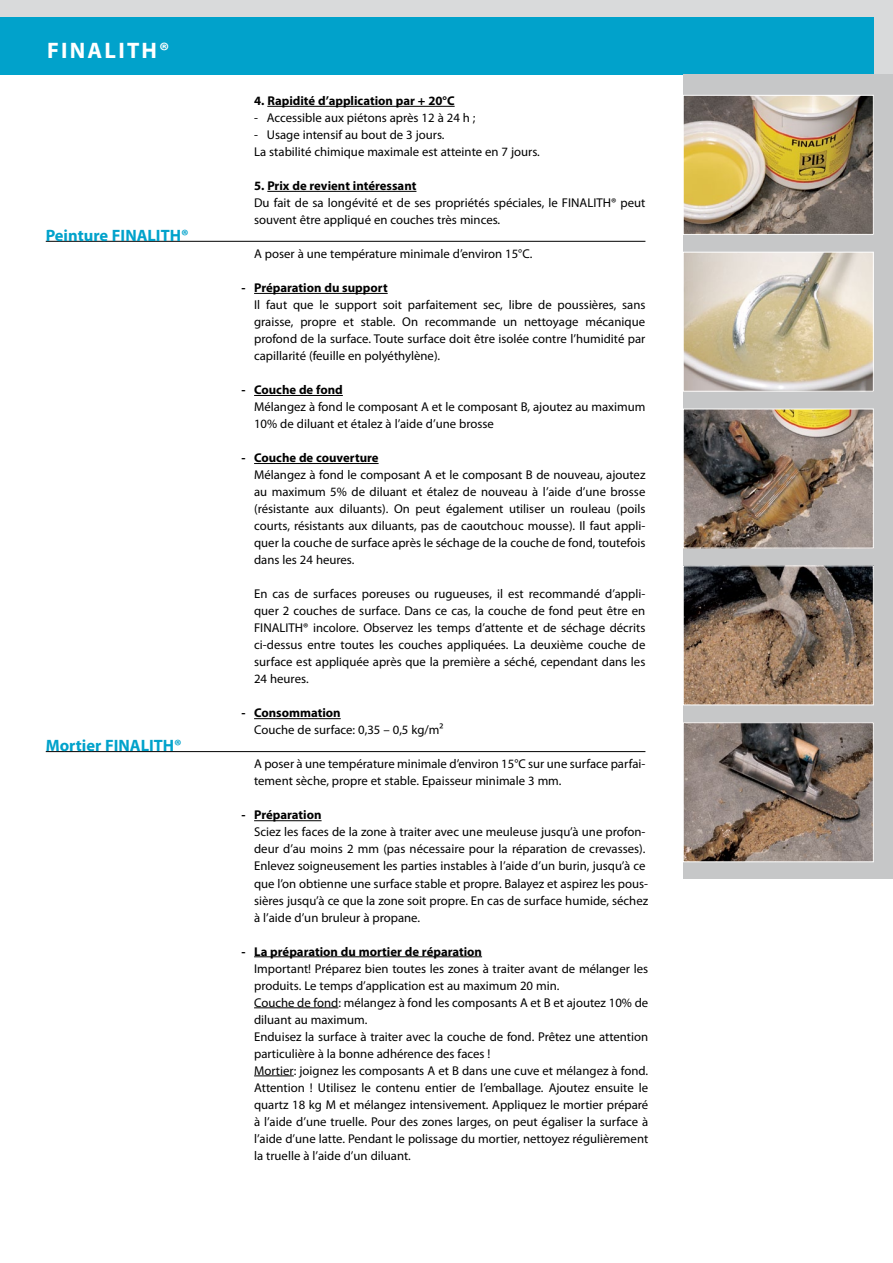
<style>
.page{position:relative;width:893px;height:1263px;background:#fff}
.page>*{position:absolute;margin:0;border:0;box-sizing:border-box;transform-origin:0 0}
.t1{font:700 22.5px "Myriad Pro";letter-spacing:.1em;color:#fff}
.t2{font:700 16.5px "Myriad Pro";color:#01a2cb}
.t3{font:12.75px/17px "Myriad Pro";color:#000}
.t4{font:700 12.75px "Myriad Pro";color:#000}
</style>
<div class="page">
<div style="left:0;top:0;width:893px;height:75px;background:#d9dadb"></div>
<div style="left:0;top:17px;width:873px;height:58px;background:#01a2cb"></div>
<div style="left:684px;top:75px;width:209px;height:804px;background:#c6c7c8"></div>
<hr style="left:267px;top:106px;width:188px;height:1px;background:#000">
<hr style="left:267px;top:191px;width:149px;height:1px;background:#000">
<hr style="left:46px;top:241px;width:599px;height:1px;background:#000">
<hr style="left:254px;top:293px;width:134px;height:1px;background:#000">
<hr style="left:254px;top:395px;width:89px;height:1px;background:#000">
<hr style="left:254px;top:463px;width:125px;height:1px;background:#000">
<hr style="left:254px;top:718px;width:87px;height:1px;background:#000">
<hr style="left:46px;top:751px;width:599px;height:1px;background:#000">
<hr style="left:254px;top:820px;width:68px;height:1px;background:#000">
<hr style="left:254px;top:956px;width:228px;height:1px;background:#000">
<hr style="left:254px;top:1007px;width:84px;height:1px;background:#000">
<hr style="left:254px;top:1075px;width:40px;height:1px;background:#000">
<img style="left:685px;top:97px;width:187px;height:136px">
<div style="left:683px;top:95px;width:191px;height:140px;border:1px solid #fff"></div>
<img style="left:685px;top:254px;width:187px;height:136px">
<div style="left:683px;top:252px;width:191px;height:140px;border:1px solid #fff"></div>
<img style="left:685px;top:411px;width:187px;height:135px">
<div style="left:683px;top:409px;width:191px;height:139px;border:1px solid #fff"></div>
<img style="left:685px;top:567px;width:187px;height:136px">
<div style="left:683px;top:565px;width:191px;height:140px;border:1px solid #fff"></div>
<img style="left:685px;top:724px;width:187px;height:136px">
<div style="left:683px;top:722px;width:191px;height:140px;border:1px solid #fff"></div>
<h1 class="t1" style="left:47px;top:35px;width:124px">finalith®</h1>
<p class="t2" style="left:46px;top:225px;width:76px">Peinture FINALITH</p>
<p class="t2" style="left:181px;top:225px;width:9px">®</p>
<p class="t2" style="left:46px;top:735px;width:69px">Mortier FINALITH</p>
<p class="t2" style="left:174px;top:735px;width:9px">®</p>
<p class="t4" style="left:254px;top:92px;width:202px">4. Rapidité d’application par + 20°C</p>
<p class="t3" style="left:254px;top:109px;width:223px">- Accessible aux piétons après 12 à 24 h ;</p>
<p class="t3" style="left:254px;top:126px;width:287px">- Usage intensif au bout de 3 jours.<br>La stabilité chimique maximale est atteinte en 7 jours.</p>
<p class="t4" style="left:254px;top:177px;width:164px">5. Prix de revient intéressant</p>
<p class="t3" style="left:254px;top:194px;width:393px">Du fait de sa longévité et de ses propriétés spéciales, le FINALITH® peut souvent être appliqué en couches très minces.</p>
<p class="t3" style="left:254px;top:245px;width:280px">A poser à une température minimale d’environ 15°C.</p>
<p class="t4" style="left:241px;top:280px;width:148px">- Préparation du support</p>
<p class="t3" style="left:254px;top:296px;width:393px;text-align:justify">Il faut que le support soit parfaitement sec, libre de poussières, sans graisse, propre et stable. On recommande un nettoyage mécanique profond de la surface. Toute surface doit être isolée contre l’humidité par capillarité (feuille en polyéthylène).</p>
<p class="t4" style="left:241px;top:382px;width:103px">- Couche de fond</p>
<p class="t3" style="left:254px;top:398px;width:393px">Mélangez à fond le composant A et le composant B, ajoutez au maximum<br>10% de diluant et étalez à l’aide d’une brosse</p>
<p class="t4" style="left:241px;top:450px;width:139px">- Couche de couverture</p>
<p class="t3" style="left:254px;top:466px;width:393px;text-align:justify">Mélangez à fond le composant A et le composant B de nouveau, ajoutez au maximum 5% de diluant et étalez de nouveau à l’aide d’une brosse (résistante aux diluants). On peut également utiliser un rouleau (poils courts, résistants aux diluants, pas de caoutchouc mousse). Il faut appli&shy;quer la couche de surface après le séchage de la couche de fond, toutefois dans les 24 heures.</p>
<p class="t3" style="left:254px;top:585px;width:393px;text-align:justify">En cas de surfaces poreuses ou rugueuses, il est recommandé d’appli&shy;quer 2 couches de surface. Dans ce cas, la couche de fond peut être en FINALITH® incolore. Observez les temps d’attente et de séchage décrits ci-dessus entre toutes les couches appliquées. La deuxième couche de surface est appliquée après que la première a séché, cependant dans les 24 heures.</p>
<p class="t4" style="left:241px;top:705px;width:101px">- Consommation</p>
<p class="t3" style="left:254px;top:721px;width:191px">Couche de surface: 0,35 – 0,5 kg/m²</p>
<p class="t3" style="left:254px;top:755px;width:393px">A poser à une température minimale d’environ 15°C sur une surface parfai&shy;tement sèche, propre et stable. Epaisseur minimale 3 mm.</p>
<p class="t4" style="left:241px;top:807px;width:82px">- Préparation</p>
<p class="t3" style="left:254px;top:823px;width:396px">Sciez les faces de la zone à traiter avec une meuleuse jusqu’à une profon&shy;deur d’au moins 2 mm (pas nécessaire pour la réparation de crevasses).<br>Enlevez soigneusement les parties instables à l’aide d’un burin, jusqu’à ce que l’on obtienne une surface stable et propre. Balayez et aspirez les pous&shy;sières jusqu’à ce que la zone soit propre. En cas de surface humide, séchez à l’aide d’un bruleur à propane.</p>
<p class="t4" style="left:241px;top:943px;width:242px">- La préparation du mortier de réparation</p>
<p class="t3" style="left:254px;top:959px;width:396px">Important! Préparez bien toutes les zones à traiter avant de mélanger les produits. Le temps d’application est au maximum 20 min.<br>Couche de fond: mélangez à fond les composants A et B et ajoutez 10% de diluant au maximum.<br>Enduisez la surface à traiter avec la couche de fond. Prêtez une attention particulière à la bonne adhérence des faces !<br>Mortier: joignez les composants A et B dans une cuve et mélangez à fond.<br>Attention ! Utilisez le contenu entier de l’emballage. Ajoutez ensuite le quartz 18 kg M et mélangez intensivement. Appliquez le mortier préparé à l’aide d’une truelle. Pour des zones larges, on peut égaliser la surface à l’aide d’une latte. Pendant le polissage du mortier, nettoyez régulièrement la truelle à l’aide d’un diluant.</p>
</div>
